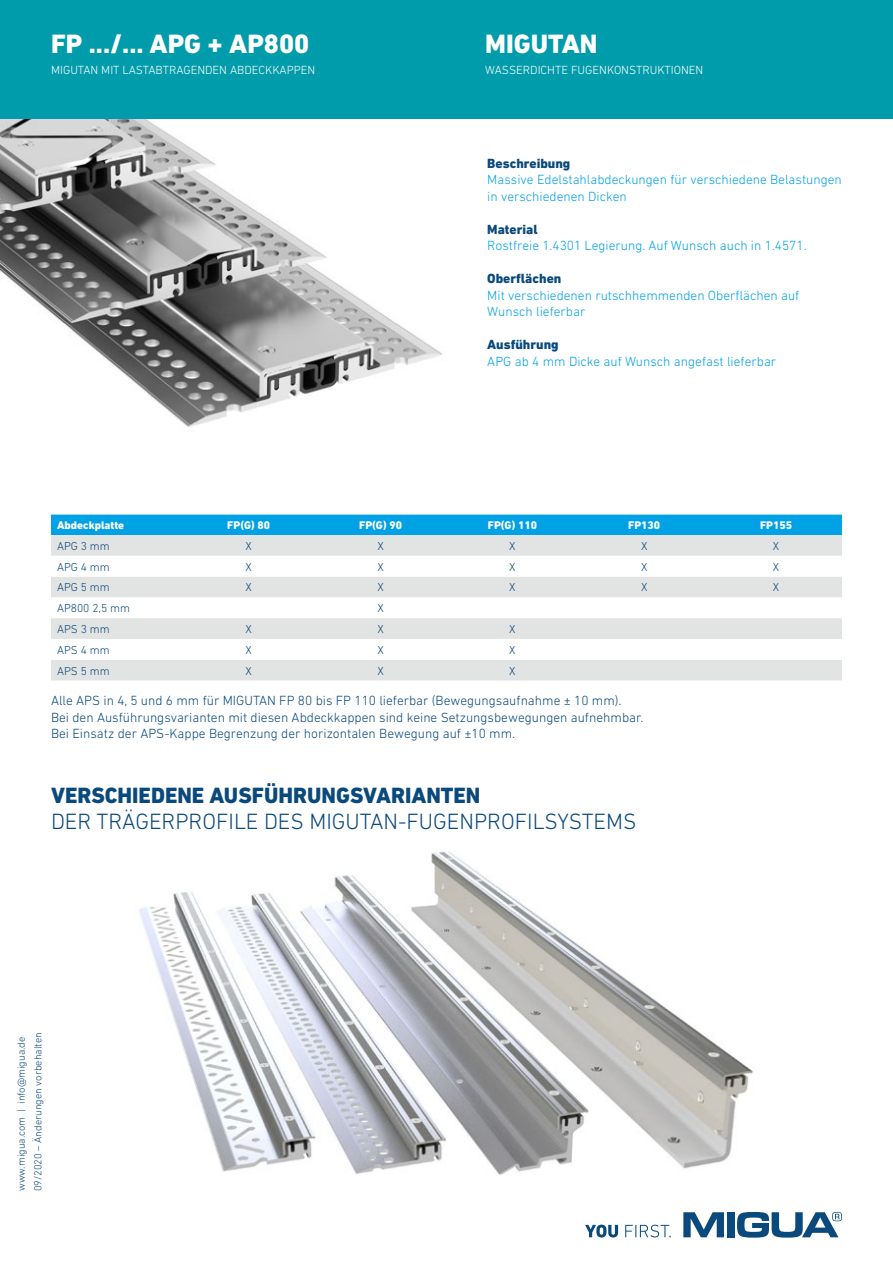
<style>
.page{position:relative;width:893px;height:1263px;background:#fff}
.page>*{position:absolute;margin:0;border:0;box-sizing:border-box;transform-origin:0 0}
.t1{font:800 27px "DIN Next LT Pro";color:#fff}
.t2{font:300 22.5px "DIN Next LT Pro";color:#0a497b}
.t3{font:800 22.5px "DIN Next LT Pro";color:#0a497b}
.t4{font:300 13.5px/16.5px "DIN Next LT Pro";color:#0a497b}
.t5{font:300 13.5px/16.5px "DIN Next LT Pro";color:#00a1e5}
.t6{font:800 13.5px "DIN Next LT Pro";color:#0a497b}
.t7{font:300 12px "DIN Next LT Pro";color:#fff}
.t8{font:300 11.7px "DIN Next LT Pro";color:#0a497b}
.t9{font:800 11.25px "DIN Next LT Pro";color:#fff}
.t10{font:300 10.5px/16.5px "DIN Next LT Pro";color:#0a497b}
</style>
<div class="page">
<svg style="left:683px;top:1212px;width:41px;height:25px"></svg>
<div style="left:727px;top:1212px;width:8px;height:25px;background:#0a497b"></div>
<svg style="left:737px;top:1212px;width:105px;height:25px"></svg>
<svg style="left:585px;top:1224px;width:86px;height:13px"></svg>
<img style="left:0;top:119px;width:442px;height:308px">
<div style="left:51px;top:515px;width:791px;height:20px;background:#00a1e5"></div>
<div style="left:51px;top:535px;width:791px;height:145px;background:#e2e3e3"></div>
<svg style="left:51px;top:556px;width:791px;height:104px"></svg>
<div style="left:0;top:0;width:893px;height:119px;background:#009cab"></div>
<img style="left:139px;top:851px;width:614px;height:324px">
<h1 class="t1" style="left:51px;top:28px;width:260px">FP .../... APG + AP800</h1>
<p class="t7" style="left:51px;top:63px;width:266px">MIGUTAN MIT LASTABTRAGENDEN ABDECKKAPPEN</p>
<h1 class="t1" style="left:485px;top:28px;width:114px">MIGUTAN</h1>
<p class="t7" style="left:485px;top:63px;width:220px">WASSERDICHTE FUGENKONSTRUKTIONEN</p>
<p class="t6" style="left:487px;top:155px;width:85px">Beschreibung</p>
<p class="t5" style="left:487px;top:171px;width:356px">Massive Edelstahlabdeckungen für verschiedene Belastungen in verschiedenen Dicken</p>
<p class="t6" style="left:487px;top:221px;width:52px">Material</p>
<p class="t5" style="left:487px;top:237px;width:321px">Rostfreie 1.4301 Legierung. Auf Wunsch auch in 1.4571.</p>
<p class="t6" style="left:487px;top:271px;width:76px">Oberflächen</p>
<p class="t5" style="left:487px;top:287px;width:314px">Mit verschiedenen rutschhemmenden Oberflächen auf<br>Wunsch lieferbar</p>
<p class="t6" style="left:487px;top:337px;width:73px">Ausführung</p>
<p class="t5" style="left:487px;top:353px;width:290px">APG ab 4 mm Dicke auf Wunsch angefast lieferbar</p>
<p class="t9" style="left:57px;top:519px;width:69px">Abdeckplatte</p>
<p class="t9" style="left:227px;top:519px;width:44px">FP(G) 80</p>
<p class="t9" style="left:359px;top:519px;width:44px">FP(G) 90</p>
<p class="t9" style="left:488px;top:519px;width:51px">FP(G) 110</p>
<p class="t9" style="left:628px;top:519px;width:34px">FP130</p>
<p class="t9" style="left:760px;top:519px;width:34px">FP155</p>
<p class="t8" style="left:57px;top:539px;width:54px">APG 3 mm</p>
<p class="t8" style="left:246px;top:539px;width:8px">X</p>
<p class="t8" style="left:377px;top:539px;width:8px">X</p>
<p class="t8" style="left:509px;top:539px;width:8px">X</p>
<p class="t8" style="left:641px;top:539px;width:8px">X</p>
<p class="t8" style="left:773px;top:539px;width:8px">X</p>
<p class="t8" style="left:57px;top:560px;width:54px">APG 4 mm</p>
<p class="t8" style="left:246px;top:560px;width:8px">X</p>
<p class="t8" style="left:377px;top:560px;width:8px">X</p>
<p class="t8" style="left:509px;top:560px;width:8px">X</p>
<p class="t8" style="left:641px;top:560px;width:8px">X</p>
<p class="t8" style="left:773px;top:560px;width:8px">X</p>
<p class="t8" style="left:57px;top:581px;width:54px">APG 5 mm</p>
<p class="t8" style="left:246px;top:581px;width:8px">X</p>
<p class="t8" style="left:377px;top:581px;width:8px">X</p>
<p class="t8" style="left:509px;top:581px;width:8px">X</p>
<p class="t8" style="left:641px;top:581px;width:8px">X</p>
<p class="t8" style="left:773px;top:581px;width:8px">X</p>
<p class="t8" style="left:57px;top:601px;width:75px">AP800 2,5 mm</p>
<p class="t8" style="left:377px;top:601px;width:8px">X</p>
<p class="t8" style="left:57px;top:622px;width:54px">APS 3 mm</p>
<p class="t8" style="left:246px;top:622px;width:8px">X</p>
<p class="t8" style="left:377px;top:622px;width:8px">X</p>
<p class="t8" style="left:509px;top:622px;width:8px">X</p>
<p class="t8" style="left:57px;top:643px;width:54px">APS 4 mm</p>
<p class="t8" style="left:246px;top:643px;width:8px">X</p>
<p class="t8" style="left:377px;top:643px;width:8px">X</p>
<p class="t8" style="left:509px;top:643px;width:8px">X</p>
<p class="t8" style="left:57px;top:664px;width:54px">APS 5 mm</p>
<p class="t8" style="left:246px;top:664px;width:8px">X</p>
<p class="t8" style="left:377px;top:664px;width:8px">X</p>
<p class="t8" style="left:509px;top:664px;width:8px">X</p>
<p class="t4" style="left:51px;top:692px;width:594px">Alle APS in 4, 5 und 6 mm für MIGUTAN FP 80 bis FP 110 lieferbar (Bewegungsaufnahme ± 10 mm).<br>Bei den Ausführungsvarianten mit diesen Abdeckkappen sind keine Setzungsbewegungen aufnehmbar.<br>Bei Einsatz der APS-Kappe Begrenzung der horizontalen Bewegung auf ±10 mm.</p>
<h2 class="t3" style="left:51px;top:782px;width:431px">VERSCHIEDENE AUSFÜHRUNGSVARIANTEN</h2>
<h2 class="t2" style="left:51px;top:808px;width:587px">DER TRÄGERPROFILE DES MIGUTAN-FUGENPROFILSYSTEMS</h2>
<p class="t10" style="left:13px;top:1191px;width:160px;rotate:-90deg">www.migua.com | info@migua.de<br>09/2020 – Änderungen vorbehalten</p>
</div>
